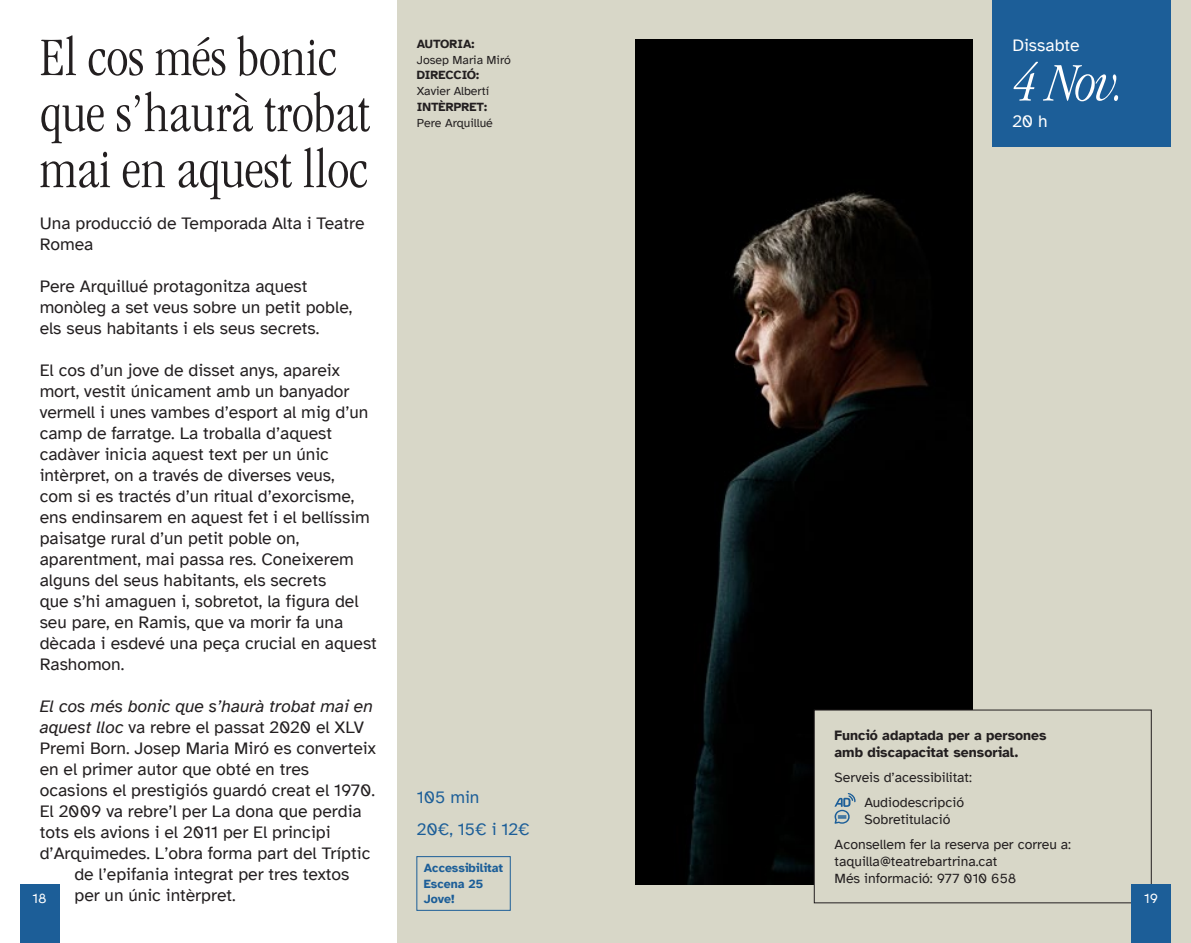
<style>
.page{position:relative;width:1191px;height:943px;background:#fff}
.page>*{position:absolute;margin:0;border:0;box-sizing:border-box;transform-origin:0 0}
.Títol{font:300 condensed 56px/56px "ITC Garamond Std";color:#231f20}
.Data_-_Dia{font:italic 300 condensed 56px "ITC Garamond Std";color:#fff}
.t1{font:17.5px/21px "Atkinson Hyperlegible";color:#231f20}
.t2{font:italic 17.5px "Atkinson Hyperlegible";color:#231f20}
.Info{font:17.5px "Atkinson Hyperlegible";color:#1c5e98}
.Data{font:17.5px "Atkinson Hyperlegible";color:#fff}
.Data_-_Hora{font:17.5px "Atkinson Hyperlegible";color:#fff}
.t3{font:14px/16.8px "Atkinson Hyperlegible";color:#231f20}
.t4{font:700 14px/16.8px "Atkinson Hyperlegible";color:#231f20}
.t5{font:14px "Atkinson Hyperlegible";color:#fff}
.Crèdits_-_Text{font:12.25px "Atkinson Hyperlegible";color:#231f20}
.Info_-_Etiqueta{font:700 12.25px/15.8px "Atkinson Hyperlegible";color:#1c5e98}
.Crèdits_-_Títol{font:700 12.25px "Atkinson Hyperlegible";color:#231f20}
.Crèdits_-_Títol-2{font:700 12.25px "Atkinson Hyperlegible";letter-spacing:-.02em;color:#231f20}
.s1{font-style:italic}
</style>
<div class="page">
<div style="left:595px;top:0;width:596px;height:943px;background:#d8d7c8"></div>
<div style="left:397px;top:0;width:198px;height:943px;background:#d8d7c8"></div>
<img style="left:635px;top:40px;width:337px;height:844px">
<div style="left:814px;top:710px;width:337px;height:192px;background:#d8d7c8"></div>
<svg style="left:834px;top:793px;width:21px;height:30px"></svg>
<div style="left:814px;top:709px;width:337px;height:194px;border:1px solid #231f20"></div>
<div style="left:20px;top:884px;width:40px;height:59px;background:#1c5e98"></div>
<div style="left:1131px;top:884px;width:40px;height:59px;background:#1c5e98"></div>
<div style="left:416px;top:856px;width:95px;height:54px;border:1px solid #1c5e98"></div>
<div style="left:992px;top:0;width:179px;height:146px;background:#1c5e98"></div>
<p class="Títol" style="left:40px;top:30px;width:331px">El cos més bonic que s’haurà trobat mai en aquest lloc</p>
<p class="t1" style="left:40px;top:213px;width:326px">Una producció de Temporada Alta i Teatre<br>Romea</p>
<p class="t1" style="left:40px;top:276px;width:314px">Pere Arquillué protagonitza aquest monòleg a set veus sobre un petit poble, els seus habitants i els seus secrets.</p>
<p class="t1" style="left:40px;top:360px;width:339px">El cos d’un jove de disset anys, apareix mort, vestit únicament amb un banyador vermell i unes vambes d’esport al mig d’un camp de farratge. La troballa d’aquest cadàver inicia aquest text per un únic intèrpret, on a través de diverses veus,<br>com si es tractés d’un ritual d’exorcisme, ens endinsarem en aquest fet i el bellíssim paisatge rural d’un petit poble on, aparentment, mai passa res. Coneixerem alguns del seus habitants, els secrets<br>que s’hi amaguen i, sobretot, la figura del seu pare, en Ramis, que va morir fa una dècada i esdevé una peça crucial en aquest Rashomon.</p>
<p class="t2" style="left:40px;top:696px;width:335px">El cos més bonic que s’haurà trobat mai en</p>
<p class="t1" style="left:40px;top:717px;width:326px"><span class="s1">aquest lloc</span> va rebre el passat 2020 el XLV</p>
<p class="t1" style="left:40px;top:738px;width:338px">Premi Born. Josep Maria Miró es converteix</p>
<p class="t1" style="left:40px;top:759px;width:271px">en el primer autor que obté en tres</p>
<p class="t1" style="left:40px;top:780px;width:337px">ocasions el prestigiós guardó creat el 1970.</p>
<p class="t1" style="left:40px;top:801px;width:323px">El 2009 va rebre’l per La dona que perdia</p>
<p class="t1" style="left:40px;top:822px;width:292px">tots els avions i el 2011 per El principi</p>
<p class="t1" style="left:40px;top:843px;width:332px">d’Arquimedes. L’obra forma part del Tríptic</p>
<p class="t1" style="left:74px;top:864px;width:277px">de l’epifania integrat per tres textos</p>
<p class="t1" style="left:74px;top:885px;width:163px">per un únic intèrpret.</p>
<p class="Data" style="left:1012px;top:36px;width:69px">Dissabte</p>
<p class="Data_-_Dia" style="left:1012px;top:52px;width:115px">4 Nov.</p>
<p class="Data_-_Hora" style="left:1012px;top:111px;width:37px">20 h</p>
<p class="Crèdits_-_Títol" style="left:417px;top:37px;width:59px">AUTORIA:</p>
<p class="Crèdits_-_Text" style="left:417px;top:53px;width:96px">Josep Maria Miró</p>
<p class="Crèdits_-_Títol-2" style="left:417px;top:68px;width:64px">DIRECCIÓ:</p>
<p class="Crèdits_-_Text" style="left:417px;top:84px;width:74px">Xavier Albertí</p>
<p class="Crèdits_-_Títol" style="left:417px;top:100px;width:72px">INTÈRPRET:</p>
<p class="Crèdits_-_Text" style="left:417px;top:116px;width:78px">Pere Arquillué</p>
<p class="t4" style="left:834px;top:726px;width:213px">Funció adaptada per a persones amb discapacitat sensorial.</p>
<p class="t3" style="left:834px;top:768px;width:139px">Serveis d’acessibilitat:</p>
<p class="t3" style="left:864px;top:794px;width:101px">Audiodescripció<br>Sobretitulació</p>
<p class="t3" style="left:834px;top:836px;width:238px">Aconsellem fer la reserva per correu a: taquilla@teatrebartrina.cat<br>Més informació: 977 010 658</p>
<p class="Info" style="left:417px;top:788px;width:64px">105 min</p>
<p class="Info" style="left:417px;top:819px;width:114px">20€, 15€ i 12€</p>
<p class="Info_-_Etiqueta" style="left:424px;top:859px;width:81px">Accessibilitat<br>Escena 25<br>Jove!</p>
<p class="t5" style="left:33px;top:890px;width:16px">18</p>
<p class="t5" style="left:1144px;top:890px;width:15px">19</p>
</div>
